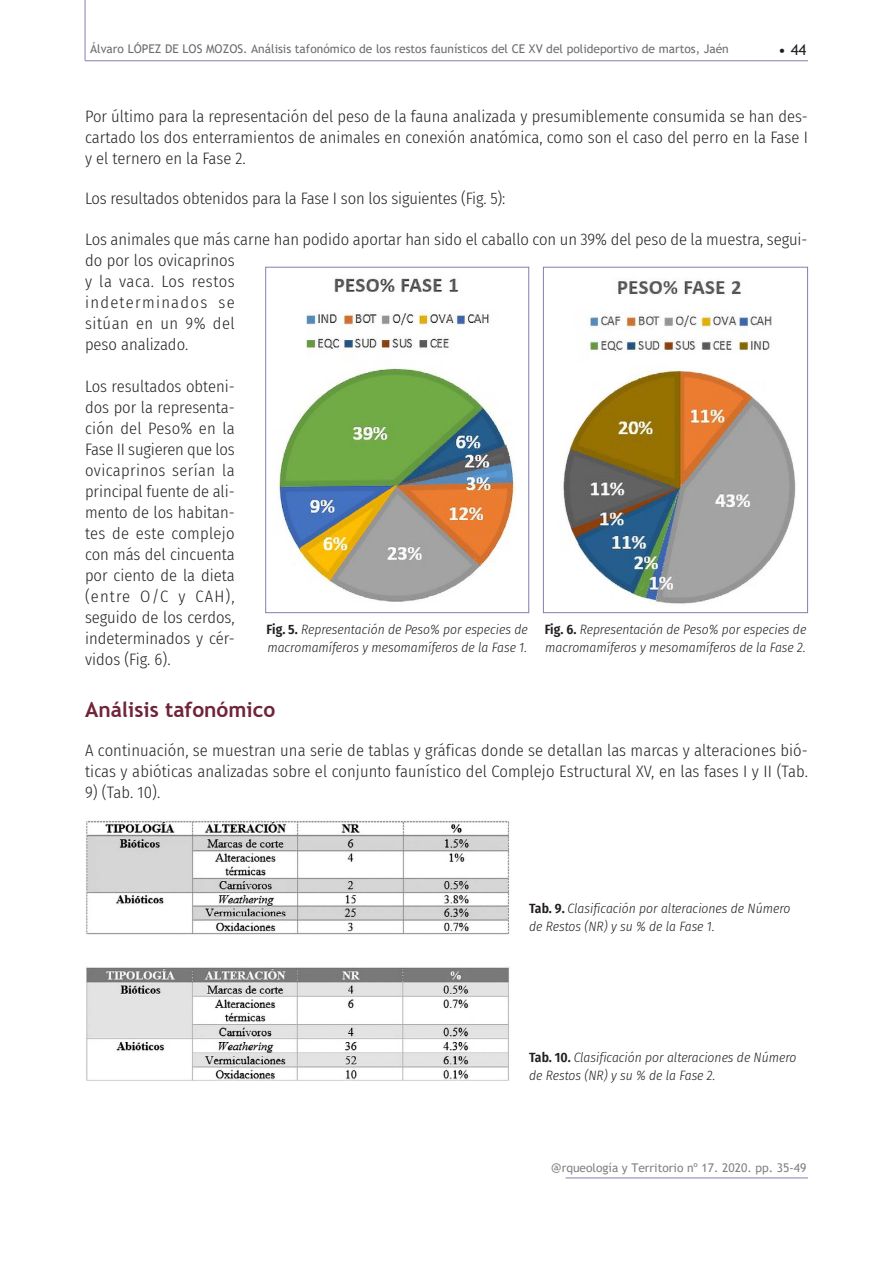
<style>
.page{position:relative;width:893px;height:1263px;background:#fff}
.page>*{position:absolute;margin:0;border:0;box-sizing:border-box;transform-origin:0 0}
.t1{font:700 21px "Trebuchet MS";color:#702437}
.t2{font:300 16.5px/21px "Fira Sans Condensed";color:#231f20;text-align:justify}
.t3{font:15px "Trebuchet MS";color:#231f20}
.t4{font:italic 300 13.5px/18px "Fira Sans Condensed";color:#231f20}
.t5{font:12px "Trebuchet MS";color:#6c6d70}
.t6{font:12px "Trebuchet MS";color:#808285}
.s1{font-weight:600;font-style:normal}
.s2{font-size:13.5px}
</style>
<div class="page">
<hr style="left:85px;top:61px;width:723px;height:1px;background:#8180b0">
<hr style="left:566px;top:1178px;width:242px;height:1px;background:#8180b0">
<hr style="left:85px;top:0;width:1px;height:61px;background:#8180b0">
<img style="left:86px;top:820px;width:424px;height:115px">
<img style="left:86px;top:967px;width:423px;height:114px">
<img style="left:563px;top:279px;width:233px;height:325px">
<div style="left:543px;top:267px;width:265px;height:346px;border:1px solid #8180b0"></div>
<img style="left:277px;top:278px;width:237px;height:324px">
<div style="left:265px;top:267px;width:264px;height:346px;border:1px solid #8180b0"></div>
<p class="t5" style="left:90px;top:41px;width:640px">Álvaro LÓPEZ DE LOS MOZOS. Análisis tafonómico de los restos faunísticos del CE XV del polideportivo de martos, Jaén</p>
<p class="t3" style="left:778px;top:40px;width:30px">• 44</p>
<p class="t2" style="left:85px;top:105px;width:724px">Por último para la representación del peso de la fauna analizada y presumiblemente consumida se han des&shy;cartado los dos enterramientos de animales en conexión anatómica, como son el caso del perro en la Fase I y el ternero en la Fase 2.</p>
<p class="t2" style="left:85px;top:188px;width:422px">Los resultados obtenidos para la Fase I son los siguientes (Fig. 5):</p>
<p class="t2" style="left:85px;top:228px;width:724px;text-align:left">Los animales que más carne han podido aportar han sido el caballo con un 39% del peso de la muestra, segui&shy;do por los ovicaprinos<br>y la vaca. Los restos<br>indeterminados se<br>sitúan en un 9% del<br>peso analizado.</p>
<p class="t2" style="left:85px;top:375px;width:151px">Los resultados obteni&shy;dos por la representa&shy;ción del Peso% en la Fase II sugieren que los ovicaprinos serían la principal fuente de ali&shy;mento de los habitan&shy;tes de este complejo con más del cincuenta por ciento de la dieta (entre O/C y CAH), seguido de los cerdos, indeterminados y cér&shy;vidos (Fig. 6).</p>
<p class="t1" style="left:85px;top:696px;width:192px">Análisis tafonómico</p>
<p class="t2" style="left:85px;top:740px;width:724px">A continuación, se muestran una serie de tablas y gráficas donde se detallan las marcas y alteraciones bió&shy;ticas y abióticas analizadas sobre el conjunto faunístico del Complejo Estructural XV, en las fases I y II (Tab.</p>
<p class="t2" style="left:85px;top:782px;width:77px">9) (Tab. 10).</p>
<p class="t4" style="left:545px;top:620px;width:263px"><span class="s1">Fig. 6.</span> Representación de Peso% por especies de macromamíferos y mesomamíferos de la Fase 2.</p>
<p class="t4" style="left:267px;top:621px;width:263px"><span class="s1">Fig. 5.</span> Representación de Peso% por especies de macromamíferos y mesomamíferos de la Fase 1.</p>
<p class="t4" style="left:529px;top:899px;width:263px"><span class="s1">Tab. 9.</span> Clasificación por alteraciones de Número de Restos (NR) y su % de la Fase 1.</p>
<p class="t4" style="left:529px;top:1048px;width:269px"><span class="s1">Tab. 10.</span> Clasificación por alteraciones de Número de Restos (NR) y su % de la Fase 2.</p>
<p class="t6" style="left:551px;top:1160px;width:257px"><span class="s2">@</span>rqueología y Territorio nº 17. 2020. pp. 35-49</p>
</div>
